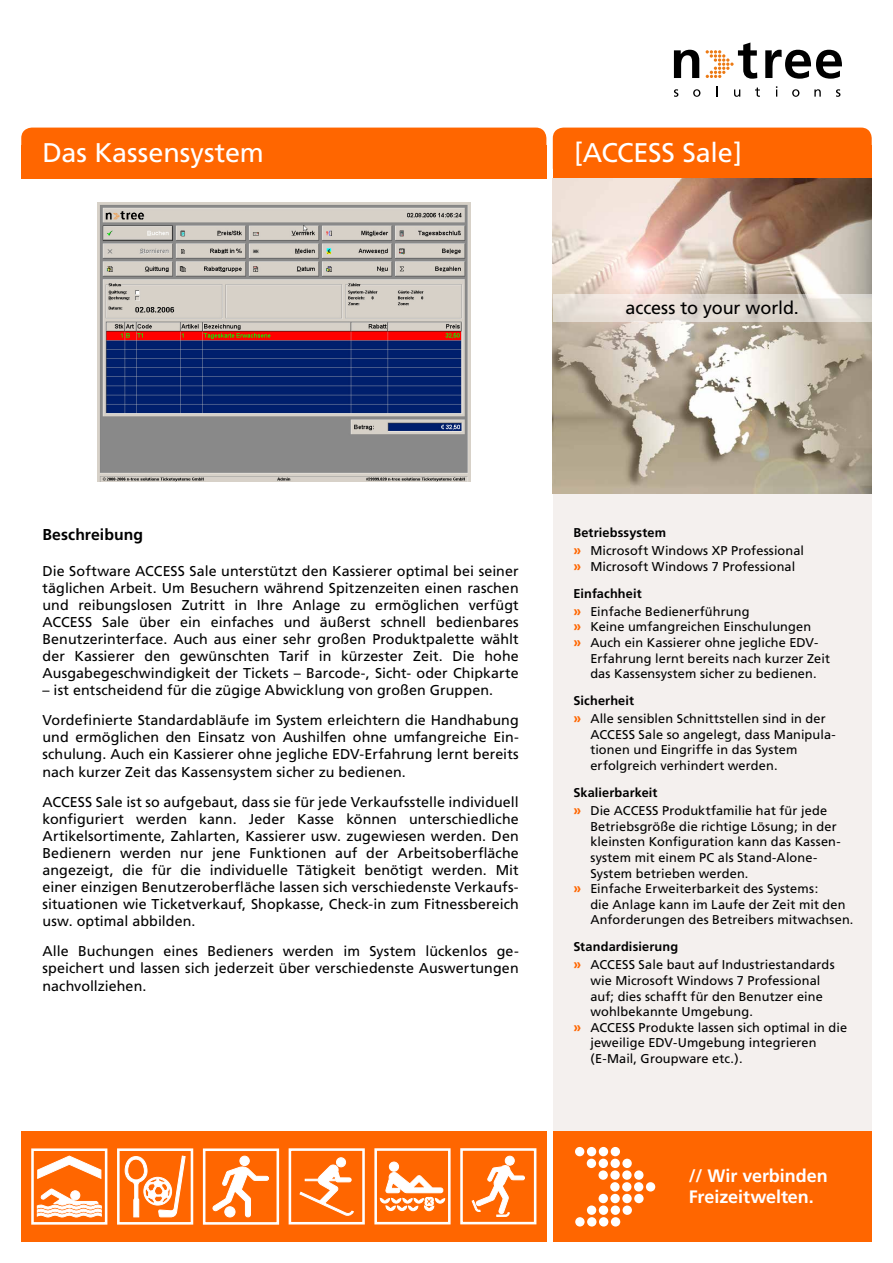
<style>
.page{position:relative;width:893px;height:1263px;background:#fff}
.page>*{position:absolute;margin:0;border:0;box-sizing:border-box;transform-origin:0 0}
.t1{font:27px "Frutiger";letter-spacing:-.005em;color:#fff}
.t2{font:700 18px/21.6px "Frutiger";color:#fff}
.t3{font:18px "Frutiger";letter-spacing:-.005em;color:#000}
.t4{font:700 15.75px "Frutiger";letter-spacing:.005em;color:#000}
.t5{font:14.25px/17.1px "Frutiger";letter-spacing:.005em;color:#000;text-align:justify}
.t6{font:12.75px/18px "Frutiger";letter-spacing:.01em;color:#000}
.s1{font-weight:700}
.s2{font-weight:700;font-size:14.25px;color:#f60}
</style>
<div class="page">
<div style="left:553px;top:128px;width:319px;height:51px;background:#f60;border-radius:11px"></div>
<div style="left:553px;top:145px;width:319px;height:34px;background:#f60"></div>
<div style="left:21px;top:128px;width:525px;height:51px;background:#f60;border-radius:11px"></div>
<div style="left:21px;top:145px;width:525px;height:34px;background:#f60"></div>
<div style="left:553px;top:493px;width:319px;height:638px;background:#f0eae8"></div>
<img style="left:553px;top:179px;width:319px;height:314px">
<svg style="left:553px;top:295px;width:319px;height:27px;background:#e2dbd3"></svg>
<img style="left:97px;top:202px;width:373px;height:280px">
<svg style="left:674px;top:89px;width:4px;height:8px"></svg>
<svg style="left:693px;top:89px;width:7px;height:8px"></svg>
<svg style="left:716px;top:86px;width:2px;height:11px"></svg>
<svg style="left:734px;top:89px;width:6px;height:8px"></svg>
<svg style="left:755px;top:87px;width:5px;height:10px"></svg>
<svg style="left:792px;top:89px;width:7px;height:8px"></svg>
<svg style="left:814px;top:89px;width:7px;height:8px"></svg>
<svg style="left:836px;top:89px;width:4px;height:8px"></svg>
<svg style="left:674px;top:50px;width:25px;height:28px"></svg>
<svg style="left:765px;top:50px;width:77px;height:29px"></svg>
<svg style="left:706px;top:43px;width:51px;height:36px"></svg>
<div style="left:21px;top:1131px;width:525px;height:111px;background:#f60"></div>
<svg style="left:212px;top:1166px;width:57px;height:52px"></svg>
<div style="left:240px;top:1156px;width:9px;height:9px;background:#fff;border-radius:50%"></div>
<div style="left:240px;top:1156px;width:9px;height:10px;border:1px solid #fff;border-radius:50%"></div>
<div style="left:225px;top:1207px;width:10px;height:10px;background:#fff;border-radius:50%"></div>
<div style="left:225px;top:1206px;width:10px;height:11px;border:1px solid #fff;border-radius:50%"></div>
<div style="left:203px;top:1148px;width:76px;height:77px;border:3px solid #fff"></div>
<svg style="left:37px;top:1156px;width:64px;height:23px"></svg>
<svg style="left:37px;top:1188px;width:65px;height:29px"></svg>
<div style="left:31px;top:1148px;width:76px;height:76px;border:3px solid #fff"></div>
<svg style="left:125px;top:1156px;width:60px;height:61px"></svg>
<div style="left:117px;top:1148px;width:76px;height:76px;border:3px solid #fff"></div>
<svg style="left:288px;top:1148px;width:249px;height:77px"></svg>
<div style="left:553px;top:1131px;width:319px;height:111px;background:#f60"></div>
<div style="left:610px;top:1182px;width:10px;height:9px;background:#fff;border-radius:50%"></div>
<div style="left:622px;top:1182px;width:9px;height:9px;background:#fff;border-radius:50%"></div>
<div style="left:634px;top:1182px;width:9px;height:9px;background:#fff;border-radius:50%"></div>
<div style="left:646px;top:1182px;width:9px;height:9px;background:#fff;border-radius:50%"></div>
<svg style="left:598px;top:1170px;width:10px;height:10px"></svg>
<svg style="left:610px;top:1170px;width:10px;height:10px"></svg>
<svg style="left:622px;top:1170px;width:10px;height:10px"></svg>
<div style="left:634px;top:1170px;width:9px;height:10px;background:#fff;border-radius:50%"></div>
<div style="left:587px;top:1159px;width:9px;height:9px;background:#fff;border-radius:50%"></div>
<div style="left:599px;top:1159px;width:9px;height:9px;background:#fff;border-radius:50%"></div>
<div style="left:610px;top:1159px;width:10px;height:9px;background:#fff;border-radius:50%"></div>
<div style="left:622px;top:1159px;width:10px;height:9px;background:#fff;border-radius:50%"></div>
<div style="left:575px;top:1147px;width:9px;height:9px;background:#fff;border-radius:50%"></div>
<div style="left:587px;top:1147px;width:9px;height:9px;background:#fff;border-radius:50%"></div>
<div style="left:599px;top:1147px;width:9px;height:9px;background:#fff;border-radius:50%"></div>
<div style="left:611px;top:1147px;width:9px;height:9px;background:#fff;border-radius:50%"></div>
<div style="left:599px;top:1194px;width:9px;height:9px;background:#fff;border-radius:50%"></div>
<div style="left:610px;top:1194px;width:10px;height:9px;background:#fff;border-radius:50%"></div>
<div style="left:622px;top:1194px;width:10px;height:9px;background:#fff;border-radius:50%"></div>
<div style="left:634px;top:1194px;width:10px;height:9px;background:#fff;border-radius:50%"></div>
<div style="left:587px;top:1205px;width:9px;height:10px;background:#fff;border-radius:50%"></div>
<div style="left:599px;top:1205px;width:9px;height:10px;background:#fff;border-radius:50%"></div>
<div style="left:611px;top:1205px;width:9px;height:10px;background:#fff;border-radius:50%"></div>
<div style="left:623px;top:1205px;width:9px;height:10px;background:#fff;border-radius:50%"></div>
<div style="left:575px;top:1217px;width:10px;height:9px;background:#fff;border-radius:50%"></div>
<div style="left:587px;top:1217px;width:9px;height:9px;background:#fff;border-radius:50%"></div>
<div style="left:599px;top:1217px;width:9px;height:9px;background:#fff;border-radius:50%"></div>
<div style="left:611px;top:1217px;width:9px;height:9px;background:#fff;border-radius:50%"></div>
<h1 class="t1" style="left:43px;top:137px;width:223px">Das Kassensystem</h1>
<h1 class="t1" style="left:574px;top:137px;width:170px">[ACCESS Sale]</h1>
<p class="t3" style="left:626px;top:298px;width:175px">access to your world.</p>
<p class="t4" style="left:43px;top:525px;width:102px">Beschreibung</p>
<p class="t5" style="left:43px;top:562px;width:478px">Die Software ACCESS Sale unterstützt den Kassierer optimal bei seiner täglichen Arbeit. Um Besuchern während Spitzenzeiten einen raschen und reibungslosen Zutritt in Ihre Anlage zu ermöglichen verfügt ACCESS Sale über ein einfaches und äußerst schnell bedienbares Benutzerinterface. Auch aus einer sehr großen Produktpalette wählt der Kassierer den gewünschten Tarif in kürzester Zeit. Die hohe Ausgabegeschwindigkeit der Tickets – Barcode-, Sicht- oder Chipkarte</p>
<p class="t5" style="left:43px;top:675px;width:478px;line-height:30px">– ist entscheidend für die zügige Abwicklung von großen Gruppen.<br>Vordefinierte Standardabläufe im System erleichtern die Handhabung</p>
<p class="t5" style="left:43px;top:729px;width:478px">und ermöglichen den Einsatz von Aushilfen ohne umfangreiche Ein&shy;schulung. Auch ein Kassierer ohne jegliche EDV-Erfahrung lernt bereits nach kurzer Zeit das Kassensystem sicher zu bedienen.</p>
<p class="t5" style="left:43px;top:793px;width:478px">ACCESS Sale ist so aufgebaut, dass sie für jede Verkaufsstelle individuell konfiguriert werden kann. Jeder Kasse können unterschiedliche Artikelsortimente, Zahlarten, Kassierer usw. zugewiesen werden. Den Bedienern werden nur jene Funktionen auf der Arbeitsoberfläche angezeigt, die für die individuelle Tätigkeit benötigt werden. Mit einer einzigen Benutzeroberfläche lassen sich verschiedenste Verkaufs&shy;situationen wie Ticketverkauf, Shopkasse, Check-in zum Fitnessbereich usw. optimal abbilden.</p>
<p class="t5" style="left:43px;top:943px;width:478px">Alle Buchungen eines Bedieners werden im System lückenlos ge&shy;speichert und lassen sich jederzeit über verschiedenste Auswertungen nachvollziehen.</p>
<p class="t6" style="left:573px;top:524px;width:232px"><span class="s1">Betriebssystem<br></span><span class="s2">»</span> Microsoft Windows XP Professional</p>
<p class="t6" style="left:573px;top:553px;width:223px;line-height:27px"><span class="s2">»</span> Microsoft Windows 7 Professional<br><span class="s1">Einfachheit</span></p>
<p class="t6" style="left:573px;top:602px;width:178px"><span class="s2">»</span> Einfache Bedienerführung</p>
<p class="t6" style="left:573px;top:618px;width:239px"><span class="s2">»</span> Keine umfangreichen Einschulungen</p>
<p class="t6" style="left:573px;top:633px;width:246px"><span class="s2">»</span> Auch ein Kassierer ohne jegliche EDV-</p>
<p class="t6" style="left:590px;top:649px;width:241px">Erfahrung lernt bereits nach kurzer Zeit</p>
<p class="t6" style="left:590px;top:665px;width:228px">das Kassensystem sicher zu bedienen.</p>
<p class="t6" style="left:573px;top:692px;width:254px"><span class="s1">Sicherheit<br></span><span class="s2">»</span> Alle sensiblen Schnittstellen sind in der</p>
<p class="t6" style="left:590px;top:726px;width:247px;line-height:15.6px">ACCESS Sale so angelegt, dass Manipula&shy;tionen und Eingriffe in das System erfolgreich verhindert werden.</p>
<p class="t6" style="left:573px;top:783px;width:255px"><span class="s1">Skalierbarkeit<br></span><span class="s2">»</span> Die ACCESS Produktfamilie hat für jede</p>
<p class="t6" style="left:590px;top:817px;width:248px">Betriebsgröße die richtige Lösung; in der</p>
<p class="t6" style="left:590px;top:833px;width:252px">kleinsten Konfiguration kann das Kassen-</p>
<p class="t6" style="left:590px;top:848px;width:228px">system mit einem PC als Stand-Alone-</p>
<p class="t6" style="left:590px;top:864px;width:160px">System betrieben werden.</p>
<p class="t6" style="left:573px;top:879px;width:246px"><span class="s2">»</span> Einfache Erweiterbarkeit des Systems:</p>
<p class="t6" style="left:590px;top:895px;width:257px">die Anlage kann im Laufe der Zeit mit den</p>
<p class="t6" style="left:590px;top:911px;width:265px">Anforderungen des Betreibers mitwachsen.</p>
<p class="t6" style="left:573px;top:938px;width:263px"><span class="s1">Standardisierung<br></span><span class="s2">»</span> ACCESS Sale baut auf Industriestandards</p>
<p class="t6" style="left:590px;top:971px;width:231px">wie Microsoft Windows 7 Professional</p>
<p class="t6" style="left:590px;top:987px;width:234px">auf; dies schafft für den Benutzer eine</p>
<p class="t6" style="left:590px;top:1002px;width:164px">wohlbekannte Umgebung.</p>
<p class="t6" style="left:573px;top:1018px;width:275px"><span class="s2">»</span> ACCESS Produkte lassen sich optimal in die</p>
<p class="t6" style="left:590px;top:1034px;width:228px">jeweilige EDV-Umgebung integrieren</p>
<p class="t6" style="left:590px;top:1049px;width:154px">(E-Mail, Groupware etc.).</p>
<p class="t2" style="left:689px;top:1164px;width:140px">// Wir verbinden<br>Freizeitwelten.</p>
</div>
